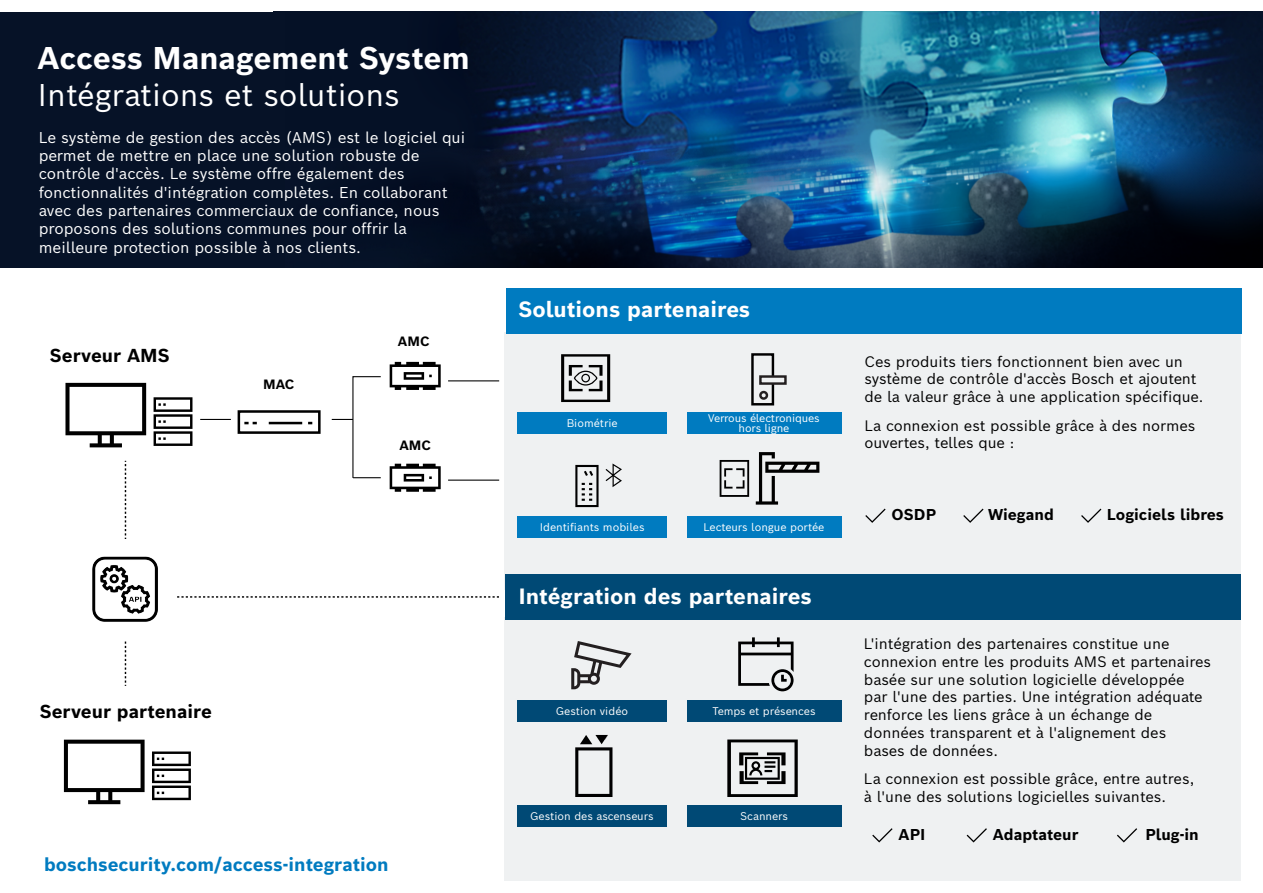
<style>
.page{position:relative;width:1263px;height:893px;background:#fff}
.page>*{position:absolute;margin:0;border:0;box-sizing:border-box;transform-origin:0 0}
.t1{font:30.6px "Bosch Sans";color:#fff}
.t2{font:700 30.6px "Bosch Sans";color:#fff}
.t3{font:700 21.45px "Bosch Sans";color:#fff}
.t4{font:700 18.3px "Bosch Sans";color:#007bc0}
.t5{font:700 18.3px "Bosch Sans";color:#000}
.t6{font:15.3px/18.3px "Bosch Sans";color:#fff}
.t7{font:700 15.3px "Bosch Sans";color:#000}
.t8{font:14.7px/17.7px "Bosch Sans";color:#000}
.t9{font:700 13.2px "Bosch Sans";letter-spacing:.005em;color:#000}
.t10{font:10.8px/10.1px "Bosch Sans";letter-spacing:-.01em;color:#fff;text-align:center}
</style>
<div class="page">
<img style="left:285px;top:12px;width:978px;height:256px">
<div style="left:0;top:12px;width:285px;height:257px;background:#061227"></div>
<div style="left:505px;top:332px;width:736px;height:258px;background:#eff1f2"></div>
<div style="left:505px;top:618px;width:736px;height:263px;background:#eff1f2"></div>
<div style="left:506px;top:289px;width:735px;height:45px;background:#007bc0"></div>
<div style="left:505px;top:574px;width:736px;height:45px;background:#004975"></div>
<svg style="left:64px;top:740px;width:81px;height:64px"></svg>
<svg style="left:152px;top:751px;width:39px;height:49px"></svg>
<svg style="left:575px;top:735px;width:37px;height:62px"></svg>
<svg style="left:738px;top:637px;width:55px;height:54px"></svg>
<svg style="left:756px;top:452px;width:63px;height:53px"></svg>
<svg style="left:575px;top:465px;width:23px;height:42px"></svg>
<svg style="left:606px;top:463px;width:16px;height:24px"></svg>
<svg style="left:720px;top:460px;width:29px;height:37px"></svg>
<svg style="left:561px;top:354px;width:49px;height:48px"></svg>
<div style="left:751px;top:353px;width:23px;height:52px;border:2px solid #000"></div>
<div style="left:760px;top:376px;width:25px;height:8px;background:#eff1f2"></div>
<div style="left:759px;top:375px;width:28px;height:10px;border:2px solid #231f20"></div>
<div style="left:759px;top:391px;width:9px;height:9px;border:2px solid #231f20;border-radius:50%"></div>
<svg style="left:65px;top:362px;width:435px;height:324px"></svg>
<hr style="left:448px;top:380px;width:51px;height:1px;background:#000">
<hr style="left:448px;top:480px;width:51px;height:1px;background:#000">
<svg style="left:727px;top:739px;width:71px;height:58px"></svg>
<svg style="left:872px;top:828px;width:20px;height:14px"></svg>
<svg style="left:967px;top:828px;width:20px;height:14px"></svg>
<svg style="left:1117px;top:828px;width:20px;height:14px"></svg>
<svg style="left:865px;top:509px;width:21px;height:14px"></svg>
<svg style="left:963px;top:509px;width:20px;height:14px"></svg>
<svg style="left:1081px;top:509px;width:20px;height:14px"></svg>
<div style="left:77px;top:539px;width:98px;height:100px;background:#fff"></div>
<img style="left:92px;top:556px;width:66px;height:66px">
<svg style="left:571px;top:641px;width:60px;height:48px"></svg>
<div style="left:517px;top:412px;width:150px;height:22px;background:#007bc0"></div>
<div style="left:517px;top:700px;width:150px;height:22px;background:#004975"></div>
<div style="left:687px;top:700px;width:154px;height:22px;background:#004975"></div>
<div style="left:687px;top:805px;width:154px;height:22px;background:#004975"></div>
<div style="left:517px;top:805px;width:150px;height:22px;background:#004975"></div>
<div style="left:517px;top:516px;width:150px;height:22px;background:#007bc0"></div>
<div style="left:687px;top:516px;width:154px;height:22px;background:#007bc0"></div>
<div style="left:687px;top:412px;width:154px;height:22px;background:#007bc0"></div>
<h1 class="t2" style="left:37px;top:32px;width:434px">Access Management System</h1>
<h1 class="t1" style="left:37px;top:69px;width:364px">Intégrations et solutions</h1>
<p class="t6" style="left:39px;top:127px;width:428px">Le système de gestion des accès (AMS) est le logiciel qui permet de mettre en place une solution robuste de contrôle d'accès. Le système offre également des fonctionnalités d'intégration complètes. En collaborant avec des partenaires commerciaux de confiance, nous proposons des solutions communes pour offrir la meilleure protection possible à nos clients.</p>
<p class="t5" style="left:50px;top:340px;width:121px">Serveur AMS</p>
<p class="t9" style="left:263px;top:373px;width:33px">MAC</p>
<p class="t9" style="left:398px;top:330px;width:33px">AMC</p>
<p class="t9" style="left:399px;top:434px;width:33px">AMC</p>
<p class="t5" style="left:40px;top:696px;width:174px">Serveur partenaire</p>
<p class="t4" style="left:44px;top:849px;width:346px">boschsecurity.com/access-integration</p>
<h2 class="t3" style="left:518px;top:291px;width:233px">Solutions partenaires</h2>
<p class="t10" style="left:567px;top:417px;width:53px">Biométrie</p>
<p class="t10" style="left:708px;top:412px;width:113px">Verrous électroniques hors ligne</p>
<p class="t10" style="left:540px;top:521px;width:106px">Identifiants mobiles</p>
<p class="t10" style="left:703px;top:521px;width:123px">Lecteurs longue portée</p>
<h2 class="t3" style="left:518px;top:578px;width:295px">Intégration des partenaires</h2>
<p class="t10" style="left:556px;top:705px;width:74px">Gestion vidéo</p>
<p class="t10" style="left:712px;top:705px;width:105px">Temps et présences</p>
<p class="t10" style="left:530px;top:810px;width:125px">Gestion des ascenseurs</p>
<p class="t10" style="left:740px;top:810px;width:49px">Scanners</p>
<p class="t8" style="left:864px;top:351px;width:341px">Ces produits tiers fonctionnent bien avec un système de contrôle d'accès Bosch et ajoutent de la valeur grâce à une application spécifique.</p>
<p class="t8" style="left:864px;top:415px;width:333px">La connexion est possible grâce à des normes ouvertes, telles que :</p>
<p class="t7" style="left:892px;top:502px;width:46px">OSDP</p>
<p class="t7" style="left:988px;top:502px;width:68px">Wiegand</p>
<p class="t7" style="left:1107px;top:502px;width:119px">Logiciels libres</p>
<p class="t8" style="left:864px;top:634px;width:349px">L'intégration des partenaires constitue une connexion entre les produits AMS et partenaires basée sur une solution logicielle développée par l'une des parties. Une intégration adéquate renforce les liens grâce à un échange de données transparent et à l'alignement des<br>bases de données.</p>
<p class="t8" style="left:864px;top:768px;width:332px">La connexion est possible grâce, entre autres, à l'une des solutions logicielles suivantes.</p>
<p class="t7" style="left:899px;top:821px;width:28px">API</p>
<p class="t7" style="left:993px;top:821px;width:87px">Adaptateur</p>
<p class="t7" style="left:1145px;top:821px;width:55px">Plug-in</p>
</div>
